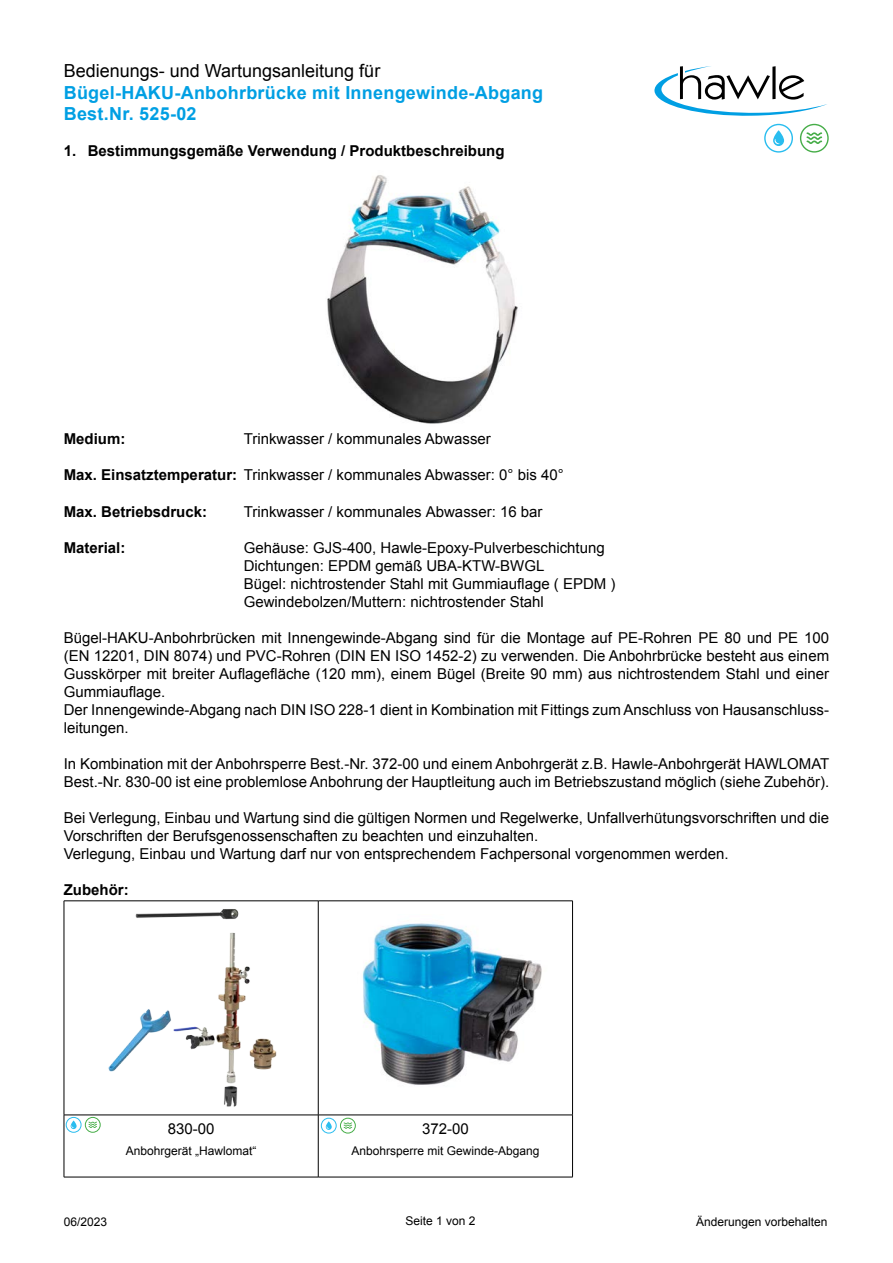
<style>
.page{position:relative;width:893px;height:1263px;background:#fff}
.page>*{position:absolute;margin:0;border:0;box-sizing:border-box;transform-origin:0 0}
.t1{font:700 18px/21.8px "Arial";letter-spacing:.015em;color:#009fe3}
.t2{font:18px "Arial";color:#000}
.t3{font:15px/18px "Arial";color:#000}
.t4{font:700 15px "Arial";color:#000}
.t5{font:12px "Arial";color:#000}
.s1{font-weight:700}
</style>
<div class="page">
<hr style="left:64px;top:900px;width:254px;height:1px;background:#000">
<hr style="left:64px;top:901px;width:1px;height:214px;background:#000">
<hr style="left:318px;top:900px;width:255px;height:1px;background:#000">
<hr style="left:318px;top:901px;width:1px;height:214px;background:#000">
<hr style="left:572px;top:901px;width:1px;height:214px;background:#000">
<hr style="left:64px;top:1115px;width:254px;height:1px;background:#000">
<hr style="left:64px;top:1115px;width:1px;height:62px;background:#000">
<hr style="left:318px;top:1115px;width:255px;height:1px;background:#000">
<hr style="left:318px;top:1115px;width:1px;height:62px;background:#000">
<hr style="left:572px;top:1115px;width:1px;height:62px;background:#000">
<hr style="left:64px;top:1177px;width:254px;height:1px;background:#000">
<hr style="left:318px;top:1177px;width:255px;height:1px;background:#000">
<img style="left:108px;top:909px;width:169px;height:198px">
<img style="left:362px;top:923px;width:180px;height:162px">
<div style="left:66px;top:1117px;width:15px;height:16px;border:1px solid #29bdef;border-radius:50%"></div>
<svg style="left:71px;top:1120px;width:6px;height:9px"></svg>
<div style="left:85px;top:1117px;width:16px;height:16px;border:1px solid #46ad48;border-radius:50%"></div>
<svg style="left:88px;top:1122px;width:9px;height:6px"></svg>
<div style="left:321px;top:1118px;width:16px;height:15px;border:1px solid #29bdef;border-radius:50%"></div>
<svg style="left:326px;top:1121px;width:6px;height:9px"></svg>
<div style="left:340px;top:1118px;width:16px;height:15px;border:1px solid #46ad48;border-radius:50%"></div>
<svg style="left:344px;top:1122px;width:8px;height:7px"></svg>
<svg style="left:654px;top:66px;width:173px;height:50px"></svg>
<div style="left:764px;top:124px;width:29px;height:29px;border:1px solid #29bdef;border-radius:50%"></div>
<svg style="left:773px;top:130px;width:11px;height:16px"></svg>
<div style="left:800px;top:124px;width:29px;height:29px;border:1px solid #46ad48;border-radius:50%"></div>
<svg style="left:806px;top:132px;width:16px;height:12px"></svg>
<img style="left:327px;top:175px;width:191px;height:249px">
<p class="t2" style="left:64px;top:58px;width:318px">Bedienungs- und Wartungsanleitung für</p>
<p class="t1" style="left:64px;top:82px;width:481px">Bügel-HAKU-Anbohrbrücke mit Innengewinde-Abgang<br>Best.Nr. 525-02</p>
<p class="t4" style="left:64px;top:141px;width:442px">1. Bestimmungsgemäße Verwendung / Produktbeschreibung</p>
<p class="t4" style="left:64px;top:429px;width:63px">Medium:</p>
<p class="t3" style="left:244px;top:430px;width:249px">Trinkwasser / kommunales Abwasser</p>
<p class="t3" style="left:64px;top:466px;width:501px"><span class="s1">Max. Einsatztemperatur:</span> Trinkwasser / kommunales Abwasser: 0° bis 40°</p>
<p class="t4" style="left:64px;top:501px;width:145px">Max. Betriebsdruck:</p>
<p class="t3" style="left:244px;top:502px;width:300px">Trinkwasser / kommunales Abwasser: 16 bar</p>
<p class="t4" style="left:64px;top:537px;width:63px">Material:</p>
<p class="t3" style="left:244px;top:538px;width:373px">Gehäuse: GJS-400, Hawle-Epoxy-Pulverbeschichtung Dichtungen: EPDM gemäß UBA-KTW-BWGL<br>Bügel: nichtrostender Stahl mit Gummiauflage ( EPDM )<br>Gewindebolzen/Muttern: nichtrostender Stahl</p>
<p class="t3" style="left:64px;top:628px;width:767px">Bügel-HAKU-Anbohrbrücken mit Innengewinde-Abgang sind für die Montage auf PE-Rohren PE 80 und PE 100 (EN 12201, DIN 8074) und PVC-Rohren (DIN EN ISO 1452-2) zu verwenden. Die Anbohrbrücke besteht aus einem Gusskörper mit breiter Auflagefläche (120 mm), einem Bügel (Breite 90 mm) aus nichtrostendem Stahl und einer Gummiauflage.<br>Der Innengewinde-Abgang nach DIN ISO 228-1 dient in Kombination mit Fittings zum Anschluss von Hausanschluss&shy;leitungen.</p>
<p class="t3" style="left:64px;top:754px;width:767px">In Kombination mit der Anbohrsperre Best.-Nr. 372-00 und einem Anbohrgerät z.B. Hawle-Anbohrgerät HAWLOMAT<br>Best.-Nr. 830-00 ist eine problemlose Anbohrung der Hauptleitung auch im Betriebszustand möglich (siehe Zubehör).</p>
<p class="t3" style="left:64px;top:808px;width:767px">Bei Verlegung, Einbau und Wartung sind die gültigen Normen und Regelwerke, Unfallverhütungsvorschriften und die<br>Vorschriften der Berufsgenossenschaften zu beachten und einzuhalten.<br>Verlegung, Einbau und Wartung darf nur von entsprechendem Fachpersonal vorgenommen werden.</p>
<p class="t4" style="left:64px;top:879px;width:66px">Zubehör:</p>
<p class="t3" style="left:168px;top:1120px;width:48px">830-00</p>
<p class="t5" style="left:126px;top:1142px;width:132px">Anbohrgerät „Hawlomat“</p>
<p class="t3" style="left:422px;top:1120px;width:48px">372-00</p>
<p class="t5" style="left:351px;top:1142px;width:190px">Anbohrsperre mit Gewinde-Abgang</p>
<p class="t5" style="left:64px;top:1214px;width:45px">06/2023</p>
<p class="t5" style="left:405px;top:1212px;width:72px">Seite 1 von 2</p>
<p class="t5" style="left:696px;top:1214px;width:133px">Änderungen vorbehalten</p>
</div>
